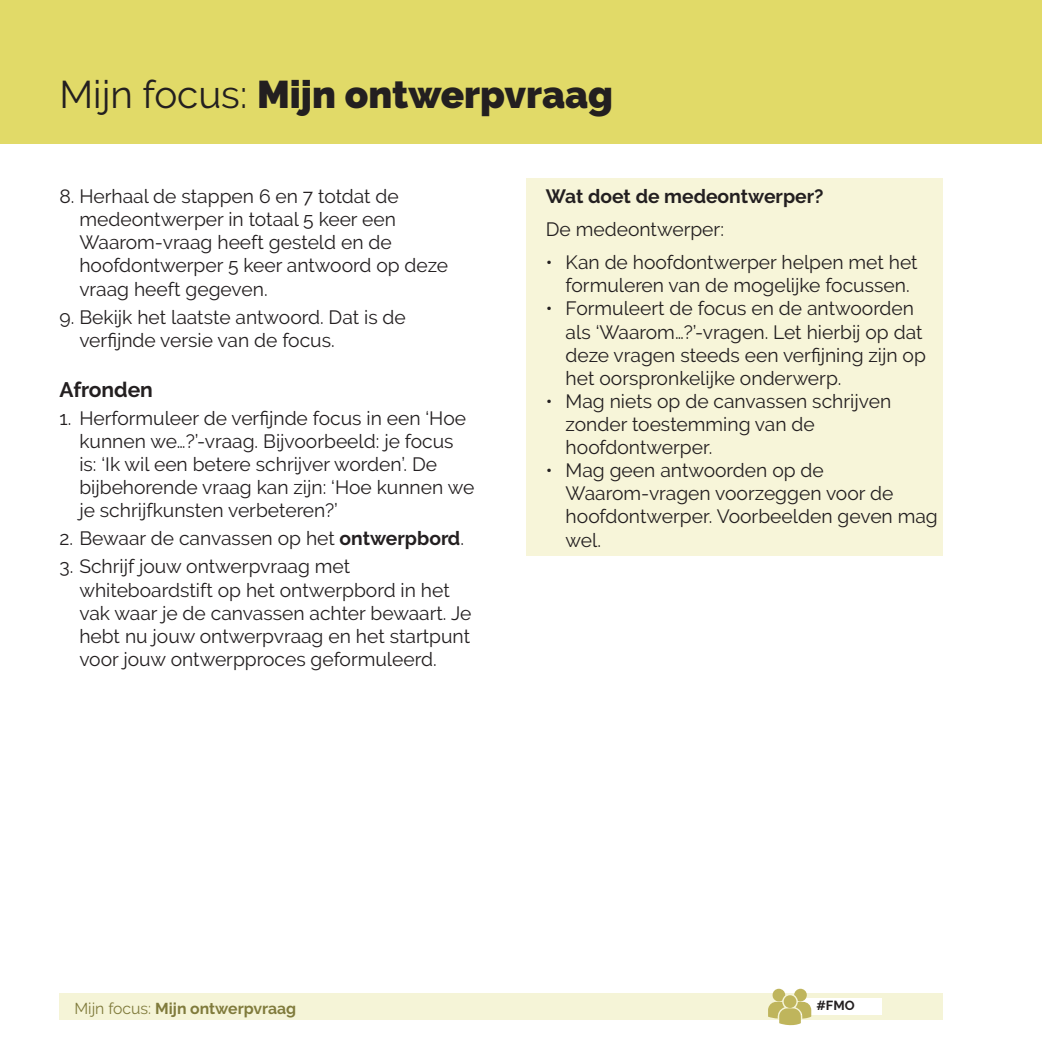
<style>
.page{position:relative;width:1042px;height:1042px;background:#fff}
.page>*{position:absolute;margin:0;border:0;box-sizing:border-box;transform-origin:0 0}
.t1{font:900 38.5px "Raleway";color:#231f20}
.Header1{font:700 21px "Raleway";color:#231f20}
.Fact_sheet{font:19.25px/23.1px "Raleway";color:#231f20}
.Fact_sheet-2{font:700 19.25px "Raleway";color:#231f20}
.t2{font:700 15.75px "Raleway";color:#807b3c}
.t3{font:700 13.12px "Raleway";color:#231f20}
.s1{font-weight:400}
.s2{font-weight:700}
</style>
<div class="page">
<div style="left:0;top:0;width:1042px;height:144px;background:#e1da68"></div>
<div style="left:60px;top:993px;width:883px;height:27px;background:#f5f4d7"></div>
<div style="left:802px;top:998px;width:80px;height:16px;background:#fff"></div>
<svg style="left:768px;top:989px;width:43px;height:36px"></svg>
<div style="left:526px;top:179px;width:417px;height:377px;background:#f7f5d9"></div>
<p class="t1" style="left:60px;top:72px;width:555px"><span class="s1">Mijn focus:</span> Mijn ontwerpvraag</p>
<p class="Fact_sheet" style="left:79px;top:185px;width:370px;text-indent:-20px">8. Herhaal de stappen 6 en 7 totdat de medeontwerper in totaal 5 keer een<br>Waarom-vraag heeft gesteld en de hoofdontwerper 5 keer antwoord op deze vraag heeft gegeven.</p>
<p class="Fact_sheet" style="left:79px;top:305px;width:328px;text-indent:-20px">9. Bekijk het laatste antwoord. Dat is de verfijnde versie van de focus.</p>
<p class="Header1" style="left:60px;top:377px;width:95px">Afronden</p>
<p class="Fact_sheet" style="left:79px;top:406px;width:396px;text-indent:-20px">1. Herformuleer de verfijnde focus in een ‘Hoe kunnen we…?’-vraag. Bijvoorbeeld: je focus is: ‘Ik wil een betere schrijver worden’. De bijbehorende vraag kan zijn: ‘Hoe kunnen we je schrijfkunsten verbeteren?’</p>
<p class="Fact_sheet" style="left:60px;top:527px;width:406px">2. Bewaar de canvassen op het <span class="s2">ontwerpbord</span>.</p>
<p class="Fact_sheet" style="left:79px;top:555px;width:393px;text-indent:-20px">3. Schrijf jouw ontwerpvraag met whiteboardstift op het ontwerpbord in het vak waar je de canvassen achter bewaart. Je hebt nu jouw ontwerpvraag en het startpunt voor jouw ontwerpproces geformuleerd.</p>
<p class="Fact_sheet-2" style="left:546px;top:185px;width:279px">Wat doet de medeontwerper?</p>
<p class="Fact_sheet" style="left:546px;top:218px;width:180px">De medeontwerper:</p>
<p class="Fact_sheet" style="left:566px;top:251px;width:353px;text-indent:-20px">• Kan de hoofdontwerper helpen met het formuleren van de mogelijke focussen.</p>
<p class="Fact_sheet" style="left:566px;top:297px;width:362px;text-indent:-20px">• Formuleert de focus en de antwoorden als ‘Waarom…?’-vragen. Let hierbij op dat deze vragen steeds een verfijning zijn op het oorspronkelijke onderwerp.</p>
<p class="Fact_sheet" style="left:566px;top:389px;width:327px;text-indent:-20px">• Mag niets op de canvassen schrijven zonder toestemming van de hoofdontwerper.</p>
<p class="Fact_sheet" style="left:566px;top:459px;width:374px;text-indent:-20px">• Mag geen antwoorden op de<br>Waarom-vragen voorzeggen voor de hoofdontwerper. Voorbeelden geven mag wel.</p>
<p class="t2" style="left:74px;top:999px;width:223px"><span class="s1">Mijn focus:</span> Mijn ontwerpvraag</p>
<p class="t3" style="left:816px;top:997px;width:40px">#FMO</p>
</div>
